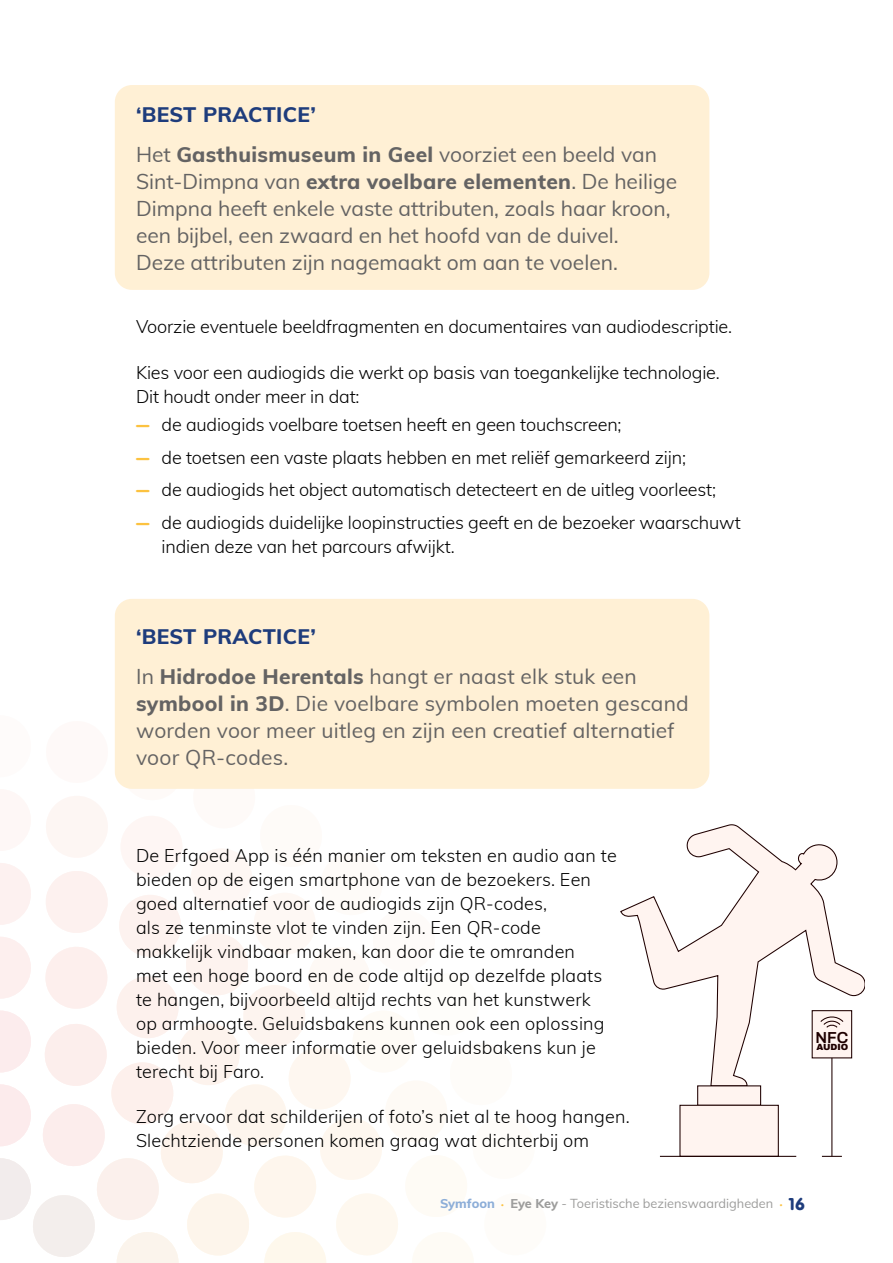
<style>
.page{position:relative;width:893px;height:1263px;background:#fff}
.page>*{position:absolute;margin:0;border:0;box-sizing:border-box;transform-origin:0 0}
.t1{font:21px/27px "Muli";color:#646363}
.t2{font:300 18px/24px "Muli";letter-spacing:.005em;color:#000}
.t3{font:600 15.9px "Archivo";color:#1e0000}
.t4{font:12.75px "Muli";color:#9d9d9c}
.t5{font:600 9px "Archivo";color:#1e0000}
.s1{font-weight:800;color:#1e3c7c}
.s2{font-weight:800}
.s3{font-family:"VAG Rundschrift D";font-weight:400;color:#fcc240}
.s4{font-weight:800;color:#8daed8}
.s5{font-family:"VAG Rundschrift D";color:#fcc240}
.s6{font-family:"VAG Rundschrift D";font-size:18px;color:#1e3c7c}
</style>
<div class="page">
<svg style="left:0;top:776px;width:398px;height:487px"></svg>
<svg style="left:620px;top:824px;width:245px;height:263px"></svg>
<div style="left:698px;top:1086px;width:63px;height:19px;background:#fff4f0"></div>
<div style="left:697px;top:1085px;width:64px;height:21px;border:1px solid #1e0000"></div>
<div style="left:680px;top:1105px;width:98px;height:51px;background:#fff4f0"></div>
<div style="left:679px;top:1105px;width:100px;height:52px;border:1px solid #1e0000"></div>
<hr style="left:660px;top:1156px;width:136px;height:1px;background:#1e0000">
<div style="left:812px;top:1011px;width:40px;height:47px;background:#fff4f0"></div>
<div style="left:812px;top:1010px;width:40px;height:48px;border:1px solid #1e0000"></div>
<hr style="left:831px;top:1058px;width:1px;height:98px;background:#1e0000">
<svg style="left:822px;top:1156px;width:20px;height:1px"></svg>
<svg style="left:820px;top:1016px;width:24px;height:12px"></svg>
<div style="left:115px;top:599px;width:594px;height:190px;background:#fff0d5;border-radius:17px"></div>
<div style="left:115px;top:85px;width:594px;height:205px;background:#fff0d5;border-radius:17px"></div>
<p class="t1" style="left:136px;top:94px;width:522px;line-height:39.8px"><span class="s1">‘BEST PRACTICE’<br></span>Het <span class="s2">Gasthuismuseum in Geel</span> voorziet een beeld van</p>
<p class="t1" style="left:136px;top:167px;width:543px">Sint-Dimpna van <span class="s2">extra voelbare elementen</span>. De heilige Dimpna heeft enkele vaste attributen, zoals haar kroon, een bijbel, een zwaard en het hoofd van de duivel.<br>Deze attributen zijn nagemaakt om aan te voelen.</p>
<p class="t2" style="left:136px;top:314px;width:598px">Voorzie eventuele beeldfragmenten en documentaires van audiodescriptie.</p>
<p class="t2" style="left:136px;top:359px;width:585px">Kies voor een audiogids die werkt op basis van toegankelijke technologie.<br>Dit houdt onder meer in dat:</p>
<p class="t2" style="left:136px;top:407px;width:606px;line-height:32.5px"><span class="s3">―</span> de audiogids voelbare toetsen heeft en geen touchscreen;<br><span class="s3">―</span> de toetsen een vaste plaats hebben en met reliëf gemarkeerd zijn;<br><span class="s3">―</span> de audiogids het object automatisch detecteert en de uitleg voorleest;<br><span class="s3">―</span> de audiogids duidelijke loopinstructies geeft en de bezoeker waarschuwt</p>
<p class="t2" style="left:162px;top:533px;width:295px">indien deze van het parcours afwijkt.</p>
<p class="t1" style="left:136px;top:615px;width:502px;line-height:39.8px"><span class="s1">‘BEST PRACTICE’<br></span>In <span class="s2">Hidrodoe Herentals</span> hangt er naast elk stuk een</p>
<p class="t1" style="left:136px;top:689px;width:554px"><span class="s2">symbool in 3D</span>. Die voelbare symbolen moeten gescand worden voor meer uitleg en zijn een creatief alternatief voor QR-codes.</p>
<p class="t2" style="left:136px;top:842px;width:482px">De Erfgoed App is één manier om teksten en audio aan te bieden op de eigen smartphone van de bezoekers. Een goed alternatief voor de audiogids zijn QR-codes,<br>als ze tenminste vlot te vinden zijn. Een QR-code makkelijk vindbaar maken, kan door die te omranden<br>met een hoge boord en de code altijd op dezelfde plaats te hangen, bijvoorbeeld altijd rechts van het kunstwerk<br>op armhoogte. Geluidsbakens kunnen ook een oplossing bieden. Voor meer informatie over geluidsbakens kun je terecht bij Faro.</p>
<p class="t2" style="left:136px;top:1104px;width:495px">Zorg ervoor dat schilderijen of foto’s niet al te hoog hangen.<br>Slechtziende personen komen graag wat dichterbij om</p>
<p class="t3" style="left:815px;top:1025px;width:34px">NFC</p>
<p class="t5" style="left:816px;top:1040px;width:34px">AUDIO</p>
<p class="t4" style="left:440px;top:1194px;width:366px"><span class="s4">Symfoon</span> <span class="s5">∙</span> <span class="s2">Eye Key</span> - Toeristische bezienswaardigheden <span class="s5">∙</span> <span class="s6">16</span></p>
</div>
